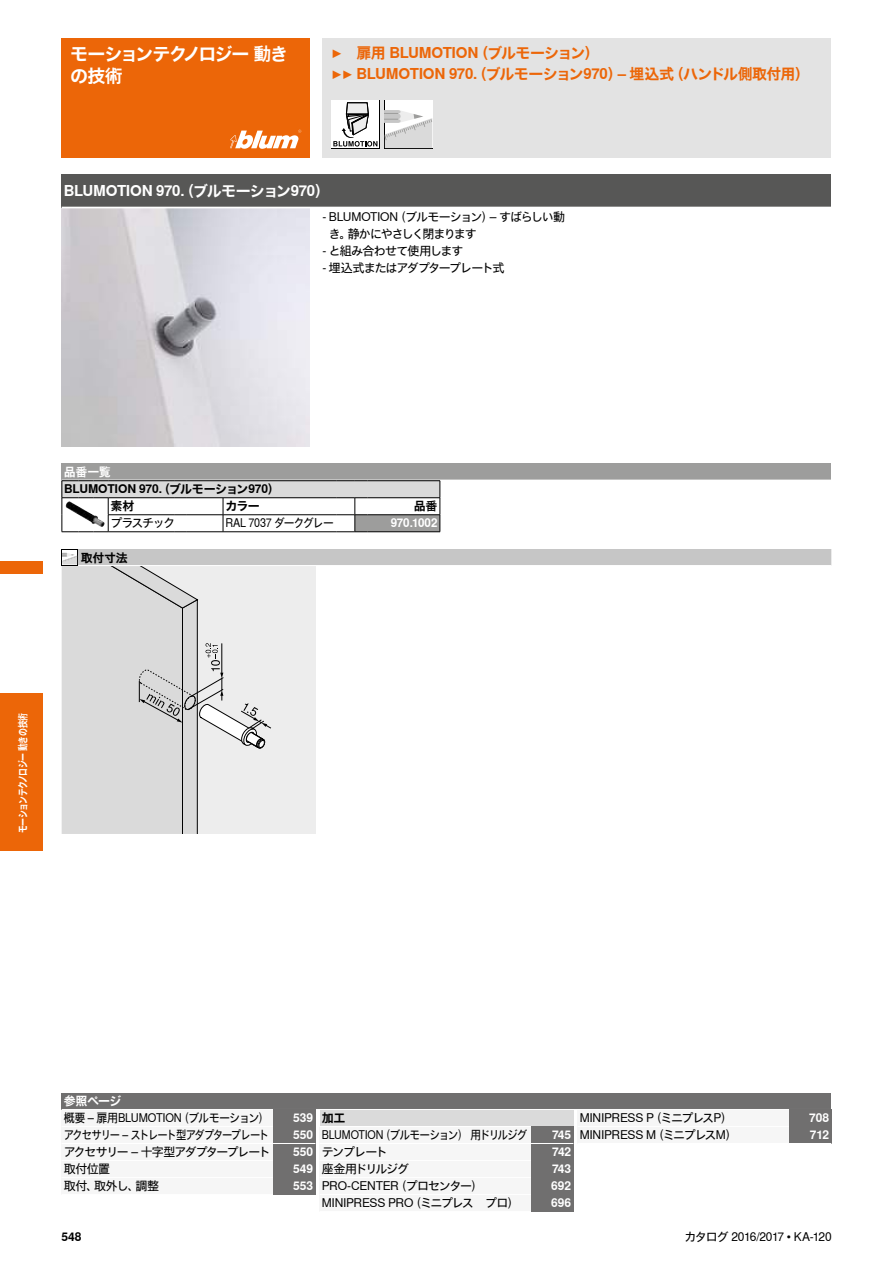
<style>
.page{position:relative;width:893px;height:1263px;background:#fff}
.page>*{position:absolute;margin:0;border:0;box-sizing:border-box;transform-origin:0 0}
.t1{font:700 18px/21.6px "Nimbus Sans Global";letter-spacing:-.07em;color:#fff}
.t2{font:700 15px/21.3px "Nimbus Sans Global";letter-spacing:-.03em;color:#ec6608}
.t3{font:700 15px "Nimbus Sans Global";letter-spacing:-.025em;color:#fff}
.t4{font:12px/17px "Nimbus Sans Global";letter-spacing:-.065em;color:#000}
.t5{font:12px "Nimbus Sans Global";letter-spacing:-.04em;color:#000}
.t6{font:700 12px "Nimbus Sans Global";letter-spacing:-.005em;color:#fff}
.t7{font:700 12px/17px "Nimbus Sans Global";letter-spacing:-.02em;color:#000}
.t8{font:12px "Nimbus Sans Global";letter-spacing:-.065em;color:#000;scale:.89 1}
.t9{font:12px "Nimbus Sans Global";letter-spacing:-.035em;color:#000;scale:.92 1}
.t10{font:12px "Nimbus Sans Global";letter-spacing:-.115em;color:#000;scale:.86 1}
.t11{font:12px "Nimbus Sans Global";letter-spacing:-.11em;color:#000}
.t12{font:12px "Nimbus Sans Global";letter-spacing:-.085em;color:#000}
.t13{font:12px "Nimbus Sans Global";letter-spacing:-.065em;color:#000;scale:.9 1}
.t14{font:12px "Nimbus Sans Global";letter-spacing:-.105em;color:#000}
.t15{font:700 10.5px "Nimbus Sans Global";letter-spacing:-.05em;color:#fff;scale:.75 1}
</style>
<div class="page">
<div style="left:62px;top:38px;width:248px;height:119px;background:#ec6608"></div>
<div style="left:322px;top:38px;width:509px;height:119px;background:#e3e3e3"></div>
<svg style="left:230px;top:130px;width:71px;height:19px"></svg>
<svg style="left:331px;top:100px;width:49px;height:49px"></svg>
<div style="left:332px;top:101px;width:47px;height:47px;background:#fff"></div>
<svg style="left:333px;top:102px;width:44px;height:45px"></svg>
<svg style="left:384px;top:100px;width:49px;height:49px"></svg>
<div style="left:385px;top:101px;width:47px;height:47px;background:#fff"></div>
<svg style="left:385px;top:110px;width:47px;height:38px"></svg>
<img style="left:62px;top:208px;width:248px;height:238px">
<div style="left:62px;top:174px;width:769px;height:33px;background:#575756"></div>
<div style="left:62px;top:463px;width:769px;height:17px;background:#9d9d9c"></div>
<div style="left:62px;top:481px;width:378px;height:17px;background:#dadada"></div>
<hr style="left:108px;top:480px;width:66px;height:1px;background:#000">
<svg style="left:174px;top:480px;width:13px;height:1px"></svg>
<hr style="left:187px;top:480px;width:36px;height:1px;background:#000">
<hr style="left:223px;top:480px;width:114px;height:1px;background:#000">
<hr style="left:108px;top:497px;width:66px;height:1px;background:#000">
<svg style="left:174px;top:497px;width:13px;height:1px"></svg>
<hr style="left:187px;top:497px;width:36px;height:1px;background:#000">
<hr style="left:223px;top:497px;width:114px;height:1px;background:#000">
<hr style="left:223px;top:514px;width:114px;height:1px;background:#000">
<hr style="left:223px;top:531px;width:114px;height:1px;background:#000">
<svg style="left:337px;top:480px;width:104px;height:52px"></svg>
<hr style="left:108px;top:514px;width:66px;height:1px;background:#000">
<svg style="left:174px;top:514px;width:13px;height:1px"></svg>
<hr style="left:187px;top:514px;width:36px;height:1px;background:#000">
<svg style="left:223px;top:498px;width:1px;height:33px"></svg>
<hr style="left:108px;top:531px;width:66px;height:1px;background:#000">
<svg style="left:174px;top:531px;width:13px;height:1px"></svg>
<hr style="left:187px;top:531px;width:36px;height:1px;background:#000">
<svg style="left:62px;top:480px;width:47px;height:52px"></svg>
<img style="left:66px;top:501px;width:39px;height:26px">
<svg style="left:62px;top:549px;width:769px;height:285px"></svg>
<div style="left:62px;top:1093px;width:769px;height:16px;background:#706f6f"></div>
<div style="left:62px;top:1110px;width:211px;height:16px;background:#f6f6f6"></div>
<div style="left:273px;top:1110px;width:42px;height:16px;background:#706f6f"></div>
<div style="left:62px;top:1127px;width:211px;height:16px;background:#f6f6f6"></div>
<div style="left:273px;top:1127px;width:42px;height:16px;background:#706f6f"></div>
<div style="left:62px;top:1144px;width:211px;height:16px;background:#f6f6f6"></div>
<div style="left:273px;top:1144px;width:42px;height:16px;background:#706f6f"></div>
<div style="left:62px;top:1161px;width:211px;height:16px;background:#f6f6f6"></div>
<div style="left:273px;top:1161px;width:42px;height:16px;background:#706f6f"></div>
<div style="left:62px;top:1178px;width:211px;height:16px;background:#f6f6f6"></div>
<div style="left:273px;top:1178px;width:42px;height:16px;background:#706f6f"></div>
<div style="left:320px;top:1110px;width:253px;height:16px;background:#dadada"></div>
<div style="left:320px;top:1127px;width:211px;height:16px;background:#f6f6f6"></div>
<div style="left:531px;top:1127px;width:42px;height:16px;background:#706f6f"></div>
<div style="left:320px;top:1144px;width:211px;height:16px;background:#f6f6f6"></div>
<div style="left:531px;top:1144px;width:42px;height:16px;background:#706f6f"></div>
<div style="left:320px;top:1161px;width:211px;height:16px;background:#f6f6f6"></div>
<div style="left:531px;top:1161px;width:42px;height:16px;background:#706f6f"></div>
<div style="left:320px;top:1178px;width:211px;height:16px;background:#f6f6f6"></div>
<div style="left:531px;top:1178px;width:42px;height:16px;background:#706f6f"></div>
<div style="left:320px;top:1195px;width:211px;height:16px;background:#f6f6f6"></div>
<div style="left:531px;top:1195px;width:42px;height:16px;background:#706f6f"></div>
<div style="left:578px;top:1110px;width:211px;height:16px;background:#f6f6f6"></div>
<div style="left:789px;top:1110px;width:42px;height:16px;background:#706f6f"></div>
<div style="left:578px;top:1127px;width:211px;height:16px;background:#f6f6f6"></div>
<div style="left:789px;top:1127px;width:42px;height:16px;background:#706f6f"></div>
<div style="left:0;top:561px;width:43px;height:13px;background:#ec6608"></div>
<div style="left:0;top:693px;width:43px;height:157px;background:#ec6608"></div>
<h1 class="t1" style="left:70px;top:43px;width:219px">モーションテクノロジー 動きの技術</h1>
<p class="t2" style="left:331px;top:42px;width:480px">▶ 扉用 BLUMOTION（ブルモーション）<br>▶▶ BLUMOTION 970.（ブルモーション970）– 埋込式（ハンドル側取付用）</p>
<p class="t3" style="left:64px;top:182px;width:267px">BLUMOTION 970.（ブルモーション970）</p>
<p class="t4" style="left:329px;top:208px;width:238px;text-indent:-6px">- BLUMOTION（ブルモーション）– すばらしい動き。静かにやさしく閉まります</p>
<p class="t4" style="left:322px;top:242px;width:143px">- と組み合わせて使用します</p>
<p class="t12" style="left:322px;top:261px;width:183px">- 埋込式またはアダプタープレート式</p>
<p class="t6" style="left:64px;top:465px;width:49px">品番一覧</p>
<p class="t7" style="left:111px;top:481px;width:170px;text-indent:-46px">BLUMOTION 970.（ブルモーション970）素材</p>
<p class="t7" style="left:225px;top:498px;width:36px">カラー</p>
<p class="t7" style="left:414px;top:498px;width:25px">品番</p>
<p class="t4" style="left:111px;top:515px;width:66px">プラスチック</p>
<p class="t13" style="left:225px;top:516px;width:122px">RAL 7037 ダークグレー</p>
<p class="t6" style="left:391px;top:516px;width:48px">970.1002</p>
<p class="t7" style="left:81px;top:549px;width:49px">取付寸法</p>
<p class="t15" style="left:17px;top:833px;width:163px;rotate:-90deg">モーションテクノロジー 動きの技術</p>
<p class="t6" style="left:64px;top:1094px;width:59px">参照ページ</p>
<p class="t9" style="left:64px;top:1111px;width:225px">概要 – 扉用BLUMOTION（ブルモーション）</p>
<p class="t6" style="left:293px;top:1111px;width:22px">539</p>
<p class="t10" style="left:64px;top:1128px;width:240px">アクセサリー – ストレート型アダプタープレート</p>
<p class="t6" style="left:293px;top:1128px;width:22px">550</p>
<p class="t11" style="left:64px;top:1145px;width:208px">アクセサリー – 十字型アダプタープレート</p>
<p class="t6" style="left:293px;top:1145px;width:22px">550</p>
<p class="t4" style="left:64px;top:1161px;width:48px">取付位置</p>
<p class="t6" style="left:293px;top:1162px;width:21px">549</p>
<p class="t4" style="left:64px;top:1178px;width:97px">取付、取外し、調整</p>
<p class="t6" style="left:293px;top:1179px;width:21px">553</p>
<p class="t7" style="left:322px;top:1110px;width:25px">加工</p>
<p class="t8" style="left:322px;top:1128px;width:233px">BLUMOTION（ブルモーション） 用ドリルジグ</p>
<p class="t6" style="left:552px;top:1128px;width:21px">745</p>
<p class="t4" style="left:322px;top:1144px;width:67px">テンプレート</p>
<p class="t6" style="left:552px;top:1145px;width:21px">742</p>
<p class="t14" style="left:322px;top:1162px;width:89px">座金用ドリルジグ</p>
<p class="t6" style="left:552px;top:1162px;width:21px">743</p>
<p class="t5" style="left:322px;top:1179px;width:163px">PRO-CENTER（プロセンター）</p>
<p class="t6" style="left:551px;top:1179px;width:21px">692</p>
<p class="t5" style="left:322px;top:1196px;width:199px">MINIPRESS PRO（ミニプレス　プロ）</p>
<p class="t6" style="left:551px;top:1196px;width:22px">696</p>
<p class="t7" style="left:61px;top:1229px;width:22px">548</p>
<p class="t5" style="left:580px;top:1111px;width:154px">MINIPRESS P（ミニプレスP）</p>
<p class="t6" style="left:809px;top:1111px;width:21px">708</p>
<p class="t5" style="left:580px;top:1128px;width:159px">MINIPRESS M（ミニプレスM）</p>
<p class="t6" style="left:810px;top:1128px;width:21px">712</p>
<p class="t4" style="left:684px;top:1229px;width:149px">カタログ 2016/2017 • KA-120</p>
</div>
